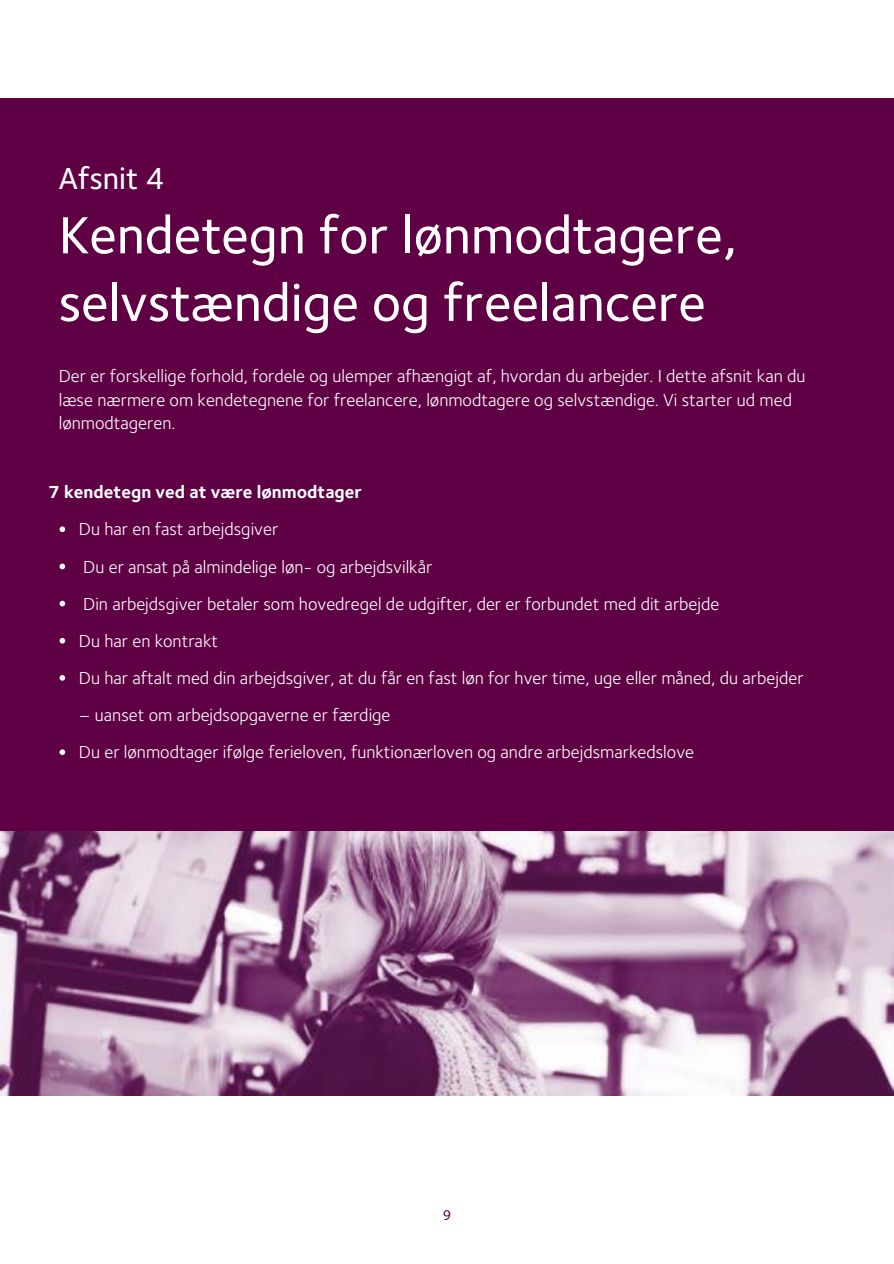
<style>
.page{position:relative;width:894px;height:1264px;background:#fff}
.page>*{position:absolute;margin:0;border:0;box-sizing:border-box;transform-origin:0 0}
.t1{font:500 54px/67.5px "Foundry Sterling";color:#fff}
.t2{font:500 31.5px "Foundry Sterling";color:#fff}
.t3{font:18px/37.2px "Foundry Sterling";color:#fff}
.t4{font:700 18px "Foundry Sterling";color:#fff}
.t5{font:15px "Myriad Pro";color:#600044}
</style>
<div class="page">
<div style="left:0;top:98px;width:893px;height:735px;background:#600044"></div>
<img style="left:0;top:832px;width:893px;height:263px">
<svg style="left:60px;top:526px;width:5px;height:6px"></svg>
<svg style="left:60px;top:563px;width:5px;height:6px"></svg>
<svg style="left:60px;top:600px;width:5px;height:6px"></svg>
<svg style="left:60px;top:638px;width:5px;height:5px"></svg>
<svg style="left:60px;top:675px;width:5px;height:5px"></svg>
<svg style="left:60px;top:749px;width:5px;height:6px"></svg>
<h2 class="t2" style="left:59px;top:159px;width:107px">Afsnit 4</h2>
<h1 class="t1" style="left:59px;top:200px;width:679px">Kendetegn for lønmodtagere, selvstændige og freelancere</h1>
<p class="t3" style="left:59px;top:363px;width:748px;line-height:23.7px">Der er forskellige forhold, fordele og ulemper afhængigt af, hvordan du arbejder. I dette afsnit kan du læse nærmere om kendetegnene for freelancere, lønmodtagere og selvstændige. Vi starter ud med lønmodtageren.</p>
<p class="t4" style="left:48px;top:481px;width:315px">7 kendetegn ved at være lønmodtager</p>
<p class="t3" style="left:79px;top:510px;width:726px">Du har en fast arbejdsgiver<br>Du er ansat på almindelige løn- og arbejdsvilkår<br>Din arbejdsgiver betaler som hovedregel de udgifter, der er forbundet med dit arbejde<br>Du har en kontrakt<br>Du har aftalt med din arbejdsgiver, at du får en fast løn for hver time, uge eller måned, du arbejder</p>
<p class="t3" style="left:79px;top:696px;width:616px">– uanset om arbejdsopgaverne er færdige<br>Du er lønmodtager ifølge ferieloven, funktionærloven og andre arbejdsmarkedslove</p>
<p class="t5" style="left:443px;top:1208px;width:9px">9</p>
</div>
